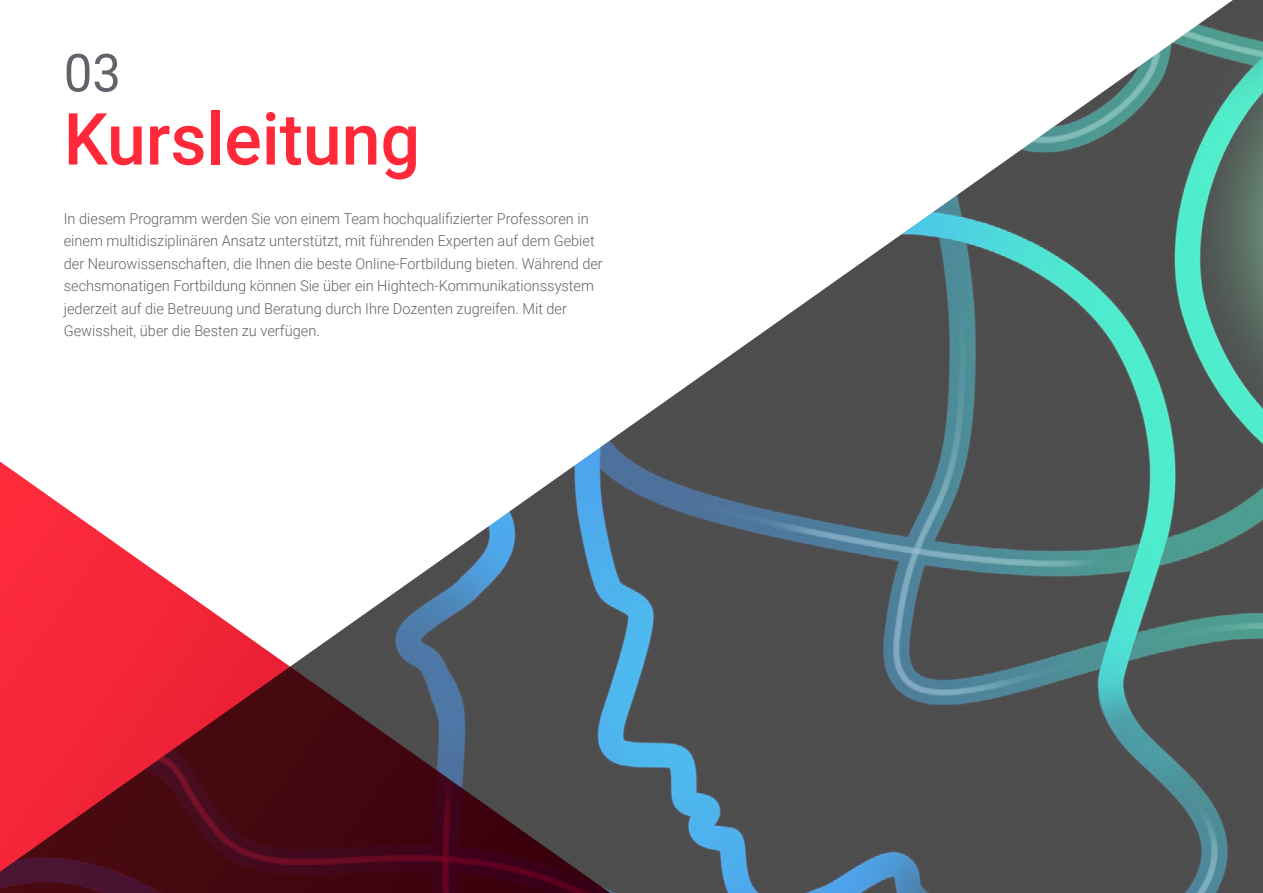
<style>
.page{position:relative;width:1263px;height:893px;background:#fff}
.page>*{position:absolute;margin:0;border:0;box-sizing:border-box;transform-origin:0 0}
.t1{font:500 72px "Roboto";color:#ff293a}
.t2{font:52.5px "Roboto";color:#61646a}
.t3{font:300 15px/22.5px "Roboto";color:#61646a}
</style>
<div class="page">
<img style="left:602px;top:0;width:661px;height:893px">
<svg style="left:0;top:446px;width:640px;height:447px"></svg>
<h2 class="t2" style="left:64px;top:36px;width:59px">03</h2>
<h1 class="t1" style="left:64px;top:89px;width:358px">Kursleitung</h1>
<p class="t3" style="left:64px;top:207px;width:540px">In diesem Programm werden Sie von einem Team hochqualifizierter Professoren in einem multidisziplinären Ansatz unterstützt, mit führenden Experten auf dem Gebiet der Neurowissenschaften, die Ihnen die beste Online-Fortbildung bieten. Während der sechsmonatigen Fortbildung können Sie über ein Hightech-Kommunikationssystem jederzeit auf die Betreuung und Beratung durch Ihre Dozenten zugreifen. Mit der Gewissheit, über die Besten zu verfügen.</p>
</div>
